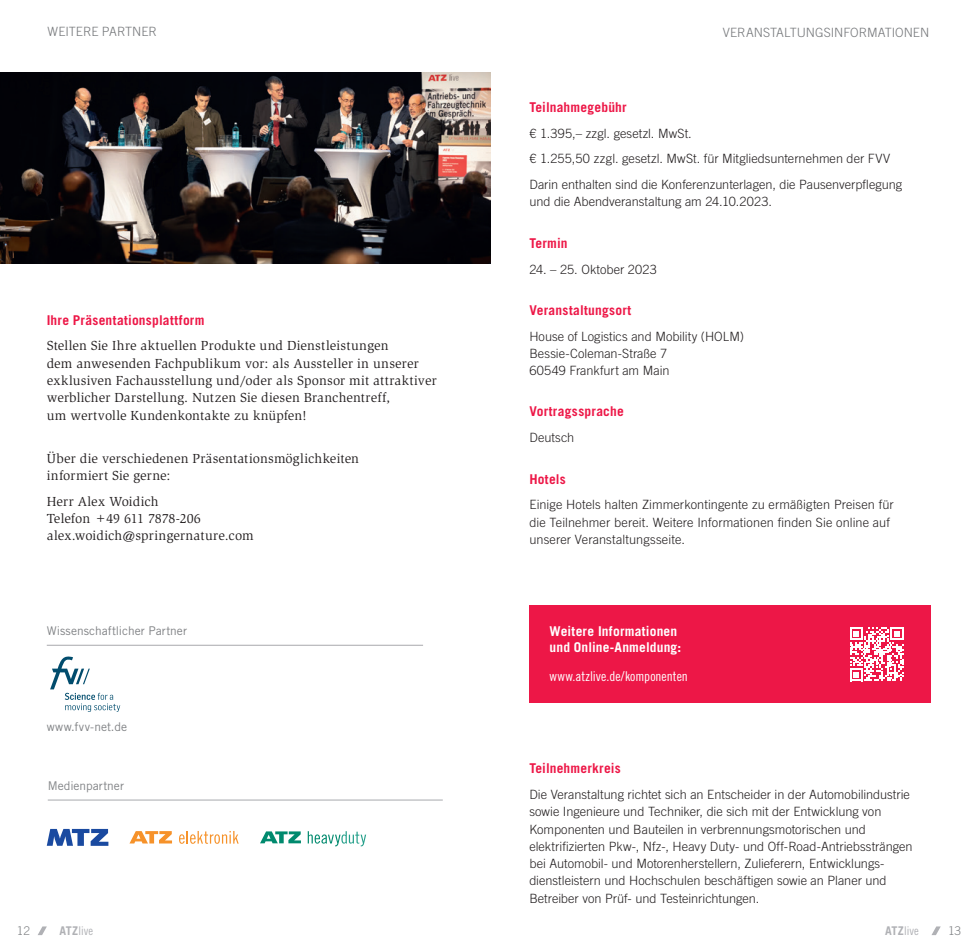
<style>
.page{position:relative;width:978px;height:949px;background:#fff}
.page>*{position:absolute;margin:0;border:0;box-sizing:border-box;transform-origin:0 0}
.t1{font:13.5px/17.2px "Slimbach Std";letter-spacing:.01em;color:#231f20}
.t2{font:700 13.5px "Trade Gothic LT Std";letter-spacing:.015em;color:#ed1747}
.t3{font:700 13.5px/16.2px "Trade Gothic LT Std";letter-spacing:.01em;color:#fff}
.t4{font:13.5px "Trade Gothic LT Std Cn 18";color:#fff}
.t5{font:300 12.75px/17.2px "Trade Gothic LT Std";color:#231f20}
.t6{font:300 12.75px "Trade Gothic LT Std";color:#76787b}
.t7{font:12px "Trade Gothic LT Std";color:#808285}
.t8{font:12px "Trade Gothic LT Std Cn 18";letter-spacing:.005em;color:#b0b1b5}
.t9{font:12px "Trade Gothic LT Std";letter-spacing:.03em;color:#808285}
.t10{font:300 12px "Trade Gothic LT Std";color:#808285}
.s1{font-family:"Trade Gothic LT Std";font-weight:700}
</style>
<div class="page">
<svg style="left:38px;top:926px;width:9px;height:8px"></svg>
<svg style="left:932px;top:926px;width:9px;height:8px"></svg>
<img style="left:0;top:72px;width:490px;height:192px">
<hr style="left:48px;top:799px;width:395px;height:1px;background:#a8a9ad">
<hr style="left:47px;top:644px;width:376px;height:1px;background:#a8a9ad">
<svg style="left:260px;top:831px;width:41px;height:12px"></svg>
<svg style="left:308px;top:831px;width:58px;height:15px"></svg>
<svg style="left:129px;top:831px;width:43px;height:12px"></svg>
<svg style="left:179px;top:831px;width:60px;height:12px"></svg>
<svg style="left:47px;top:828px;width:61px;height:17px"></svg>
<svg style="left:50px;top:656px;width:70px;height:55px"></svg>
<div style="left:529px;top:604px;width:402px;height:98px;background:#ed1747"></div>
<svg style="left:850px;top:627px;width:53px;height:53px"></svg>
<p class="t6" style="left:48px;top:24px;width:111px">WEITERE PARTNER</p>
<p class="t2" style="left:47px;top:311px;width:159px">Ihre Präsentationsplattform</p>
<p class="t1" style="left:47px;top:337px;width:391px">Stellen Sie Ihre aktuellen Produkte und Dienstleistungen<br>dem anwesenden Fachpublikum vor: als Aussteller in unserer exklusiven Fachausstellung und/oder als Sponsor mit attraktiver werblicher Darstellung. Nutzen Sie diesen Branchentreff,<br>um wertvolle Kundenkontakte zu knüpfen!</p>
<p class="t1" style="left:47px;top:449px;width:314px">Über die verschiedenen Präsentationsmöglichkeiten informiert Sie gerne:</p>
<p class="t1" style="left:47px;top:492px;width:208px">Herr Alex Woidich<br>Telefon +49 611 7878-206 alex.woidich@springernature.com</p>
<p class="t7" style="left:47px;top:623px;width:142px">Wissenschaftlicher Partner</p>
<p class="t9" style="left:47px;top:719px;width:82px">www.fvv-net.de</p>
<p class="t7" style="left:48px;top:777px;width:78px">Medienpartner</p>
<p class="t6" style="left:723px;top:25px;width:208px">VERANSTALTUNGSINFORMATIONEN</p>
<p class="t2" style="left:529px;top:99px;width:99px">Teilnahmegebühr</p>
<p class="t5" style="left:529px;top:120px;width:374px;line-height:25.8px">€ 1.395,– zzgl. gesetzl. MwSt.<br>€ 1.255,50 zzgl. gesetzl. MwSt. für Mitgliedsunternehmen der FVV<br>Darin enthalten sind die Konferenzunterlagen, die Pausenverpflegung</p>
<p class="t5" style="left:529px;top:193px;width:244px">und die Abendveranstaltung am 24.10.2023.</p>
<p class="t2" style="left:529px;top:234px;width:40px">Termin</p>
<p class="t5" style="left:529px;top:260px;width:129px">24. – 25. Oktober 2023</p>
<p class="t2" style="left:529px;top:301px;width:103px">Veranstaltungsort</p>
<p class="t5" style="left:529px;top:327px;width:216px">House of Logistics and Mobility (HOLM)<br>Bessie-Coleman-Straße 7<br>60549 Frankfurt am Main</p>
<p class="t2" style="left:529px;top:403px;width:96px">Vortragssprache</p>
<p class="t5" style="left:529px;top:429px;width:47px">Deutsch</p>
<p class="t2" style="left:529px;top:470px;width:38px">Hotels</p>
<p class="t5" style="left:529px;top:496px;width:366px">Einige Hotels halten Zimmerkontingente zu ermäßigten Preisen für die Teilnehmer bereit. Weitere Informationen finden Sie online auf unserer Veranstaltungsseite.</p>
<p class="t3" style="left:550px;top:622px;width:133px">Weitere Informationen und Online-Anmeldung:</p>
<p class="t4" style="left:550px;top:668px;width:140px">www.atzlive.de/komponenten</p>
<p class="t2" style="left:529px;top:759px;width:93px">Teilnehmerkreis</p>
<p class="t5" style="left:529px;top:785px;width:385px">Die Veranstaltung richtet sich an Entscheider in der Automobilindustrie sowie Ingenieure und Techniker, die sich mit der Entwicklung von Komponenten und Bauteilen in verbrennungsmotorischen und elektrifizierten Pkw-, Nfz-, Heavy Duty- und Off-Road-Antriebssträngen bei Automobil- und Motorenherstellern, Zulieferern, Entwicklungs&shy;dienstleistern und Hochschulen beschäftigen sowie an Planer und Betreiber von Prüf- und Testeinrichtungen.</p>
<p class="t10" style="left:17px;top:923px;width:15px">12</p>
<p class="t8" style="left:59px;top:923px;width:35px"><span class="s1">ATZ</span>live</p>
<p class="t8" style="left:885px;top:923px;width:35px"><span class="s1">ATZ</span>live</p>
<p class="t10" style="left:948px;top:923px;width:15px">13</p>
</div>
